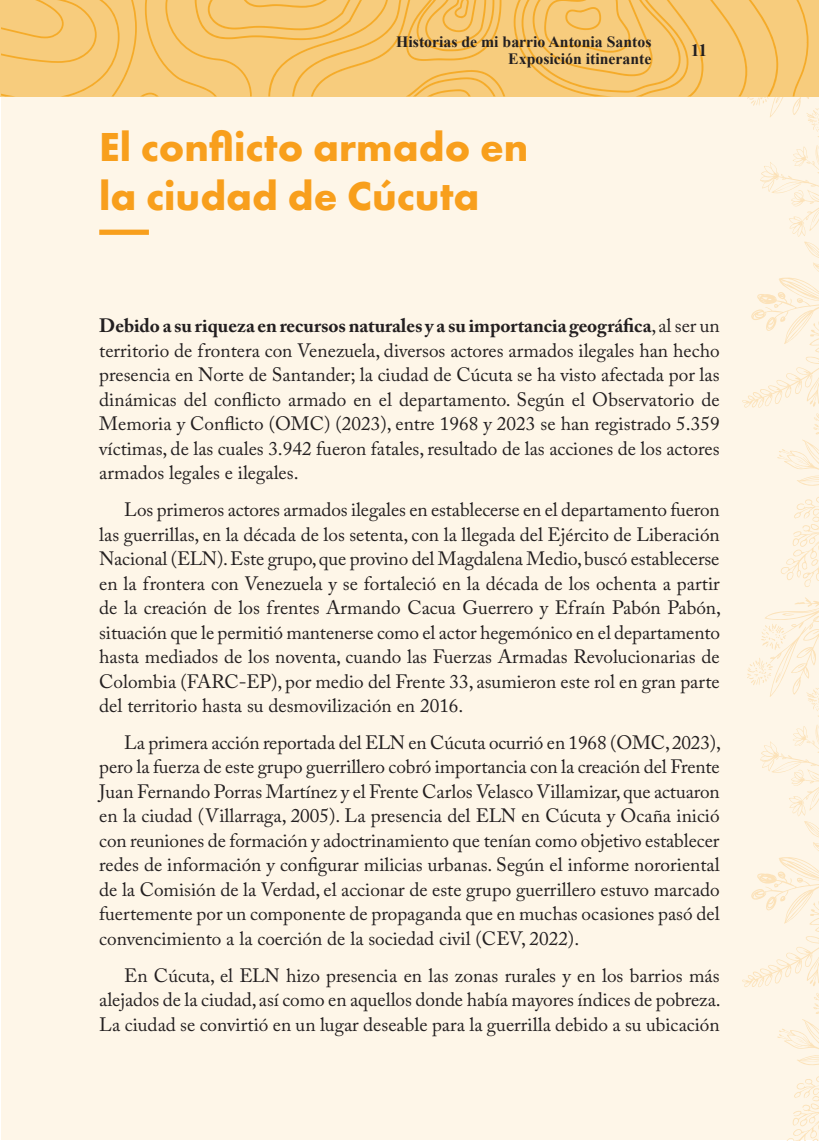
<style>
.page{position:relative;width:819px;height:1141px;background:#fff}
.page>*{position:absolute;margin:0;border:0;box-sizing:border-box;transform-origin:0 0}
.t1{font:700 42px/49px "Futura PT";color:#f89f1c}
.t2{font:19.25px/24.5px "Adobe Caslon Pro";color:#231f20;text-align:justify}
.t3{font:700 17.5px "Times New Roman";color:#231f20}
.t4{font:700 15.75px/17.5px "Times New Roman";color:#231f20;text-align:right}
.s1{font-weight:700}
</style>
<div class="page">
<div style="left:1px;top:1px;width:817px;height:1139px;background:#fef6e8"></div>
<svg style="left:741px;top:0;width:78px;height:1141px"></svg>
<svg style="left:778px;top:1px;width:30px;height:95px;background:#f6c977"></svg>
<svg style="left:747px;top:1px;width:31px;height:95px;background:#f6c977"></svg>
<div style="left:703px;top:1px;width:44px;height:95px;background:#f7cc7d"></div>
<svg style="left:2px;top:1px;width:701px;height:95px;background:#f6c873"></svg>
<div style="left:99px;top:230px;width:50px;height:5px;background:#f89f1c"></div>
<p class="t4" style="left:396px;top:32px;width:257px">Historias de mi barrio Antonia Santos<br>Exposición itinerante</p>
<h1 class="t1" style="left:99px;top:121px;width:431px">El conflicto armado en la ciudad de Cúcuta</h1>
<p class="t3" style="left:690px;top:37px;width:18px">11</p>
<p class="t2" style="left:99px;top:313px;width:622px"><span class="s1">Debido a su riqueza en recursos naturales y a su importancia geográfica</span>, al ser un territorio de frontera con Venezuela, diversos actores armados ilegales han hecho presencia en Norte de Santander; la ciudad de Cúcuta se ha visto afectada por las dinámicas del conflicto armado en el departamento. Según el Observatorio de Memoria y Conflicto (OMC) (2023), entre 1968 y 2023 se han registrado 5.359 víctimas, de las cuales 3.942 fueron fatales, resultado de las acciones de los actores armados legales e ilegales.</p>
<p class="t2" style="left:99px;top:497px;width:623px;text-indent:25px">Los primeros actores armados ilegales en establecerse en el departamento fueron las guerrillas, en la década de los setenta, con la llegada del Ejército de Liberación Nacional (ELN). Este grupo, que provino del Magdalena Medio, buscó establecerse en la frontera con Venezuela y se fortaleció en la década de los ochenta a partir de la creación de los frentes Armando Cacua Guerrero y Efraín Pabón Pabón, situación que le permitió mantenerse como el actor hegemónico en el departamento hasta mediados de los noventa, cuando las Fuerzas Armadas Revolucionarias de Colombia (FARC-EP), por medio del Frente 33, asumieron este rol en gran parte del territorio hasta su desmovilización en 2016.</p>
<p class="t2" style="left:99px;top:730px;width:623px;text-indent:25px">La primera acción reportada del ELN en Cúcuta ocurrió en 1968 (OMC, 2023), pero la fuerza de este grupo guerrillero cobró importancia con la creación del Frente Juan Fernando Porras Martínez y el Frente Carlos Velasco Villamizar, que actuaron en la ciudad (Villarraga, 2005). La presencia del ELN en Cúcuta y Ocaña inició con reuniones de formación y adoctrinamiento que tenían como objetivo establecer redes de información y configurar milicias urbanas. Según el informe nororiental de la Comisión de la Verdad, el accionar de este grupo guerrillero estuvo marcado fuertemente por un componente de propaganda que en muchas ocasiones pasó del convencimiento a la coerción de la sociedad civil (CEV, 2022).</p>
<p class="t2" style="left:99px;top:963px;width:623px;text-indent:25px">En Cúcuta, el ELN hizo presencia en las zonas rurales y en los barrios más alejados de la ciudad, así como en aquellos donde había mayores índices de pobreza.<br>La ciudad se convirtió en un lugar deseable para la guerrilla debido a su ubicación</p>
</div>
